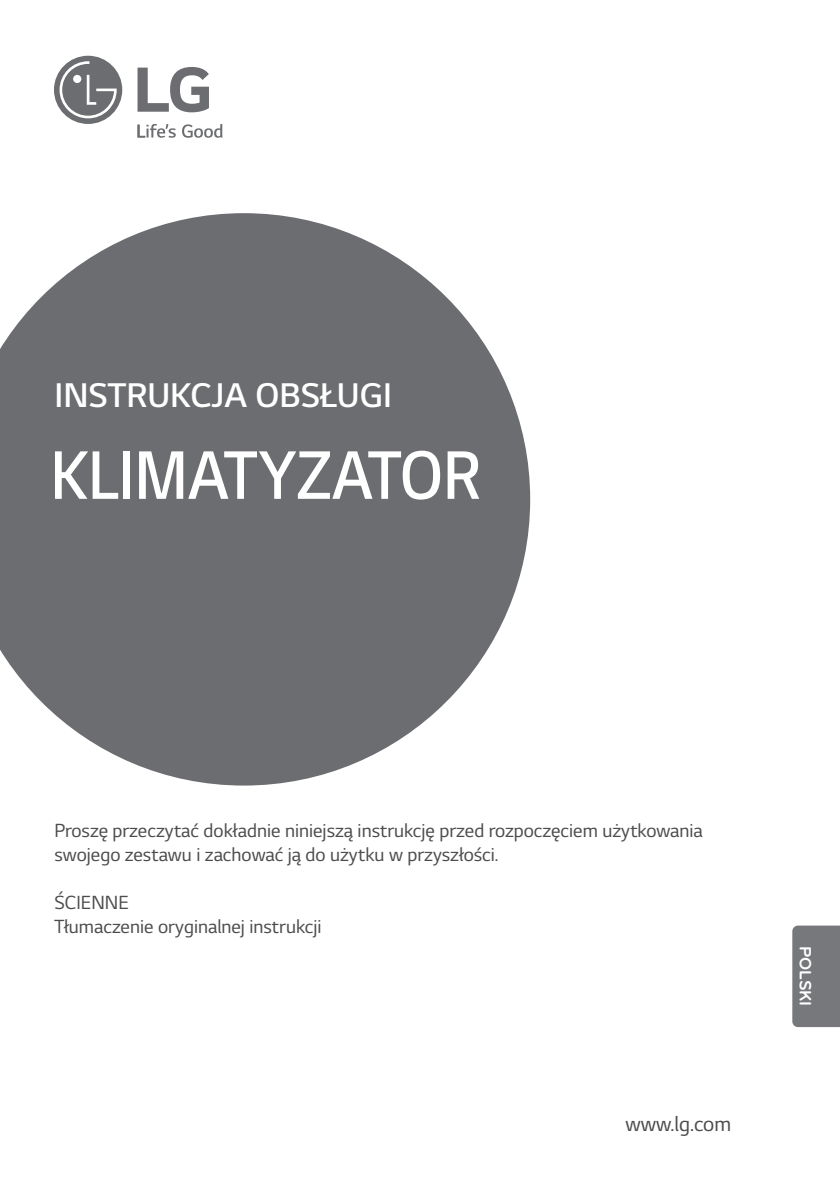
<style>
.page{position:relative;width:840px;height:1191px;background:#fff}
.page>*{position:absolute;margin:0;border:0;box-sizing:border-box;transform-origin:0 0}
.t1{font:300 72px "LG Smart";color:#fff;scale:.9 1}
.t2{font:300 36px "LG Smart";color:#fff}
.t3{font:22px "LG Smart";color:#4b4c4d}
.t4{font:20px/24px "LG Smart";color:#4b4c4d}
.t5{font:700 17px "Bryant LG";color:#fff}
</style>
<div class="page">
<svg style="left:0;top:213px;width:530px;height:572px;fill:#6c6d70"></svg>
<svg style="left:54px;top:56px;width:68px;height:68px"></svg>
<svg style="left:137px;top:124px;width:39px;height:14px"></svg>
<svg style="left:182px;top:124px;width:40px;height:14px"></svg>
<svg style="left:137px;top:67px;width:72px;height:45px"></svg>
<div style="left:792px;top:925px;width:47px;height:102px;background:#76787b"></div>
<p class="t2" style="left:54px;top:373px;width:339px">INSTRUKCJA OBSŁUGI</p>
<p class="t1" style="left:50px;top:432px;width:479px">KLIMATYZATOR</p>
<p class="t4" style="left:54px;top:820px;width:649px">Proszę przeczytać dokładnie niniejszą instrukcję przed rozpoczęciem użytkowania swojego zestawu i zachować ją do użytku w przyszłości.</p>
<p class="t4" style="left:54px;top:892px;width:268px">ŚCIENNE<br>Tłumaczenie oryginalnej instrukcji</p>
<p class="t3" style="left:625px;top:1116px;width:107px">www.lg.com</p>
<p class="t5" style="left:811px;top:945px;width:62px;rotate:90deg">POLSKI</p>
</div>
